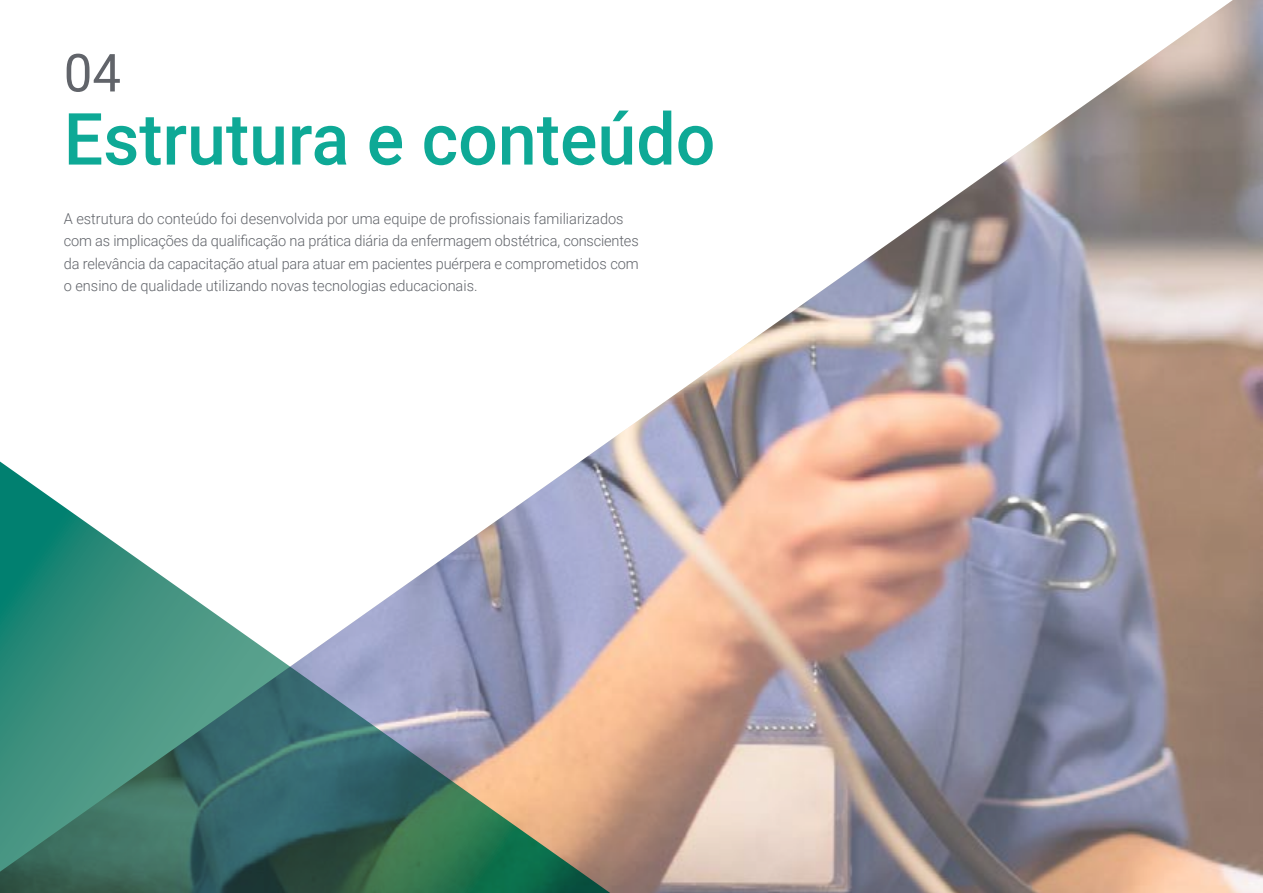
<style>
.page{position:relative;width:1263px;height:893px;background:#fff}
.page>*{position:absolute;margin:0;border:0;box-sizing:border-box;transform-origin:0 0}
.t1{font:500 72px "Roboto";color:#0ea996}
.t2{font:52.5px "Roboto";color:#61646a}
.t3{font:300 15px/22.5px "Roboto";letter-spacing:-.005em;color:#61646a}
</style>
<div class="page">
<img style="left:602px;top:0;width:661px;height:893px">
<svg style="left:0;top:446px;width:640px;height:447px"></svg>
<h2 class="t2" style="left:64px;top:36px;width:59px">04</h2>
<h1 class="t1" style="left:64px;top:89px;width:653px">Estrutura e conteúdo</h1>
<p class="t3" style="left:64px;top:207px;width:577px">A estrutura do conteúdo foi desenvolvida por uma equipe de profissionais familiarizados com as implicações da qualificação na prática diária da enfermagem obstétrica, conscientes da relevância da capacitação atual para atuar em pacientes puérpera e comprometidos com o ensino de qualidade utilizando novas tecnologias educacionais.</p>
</div>
